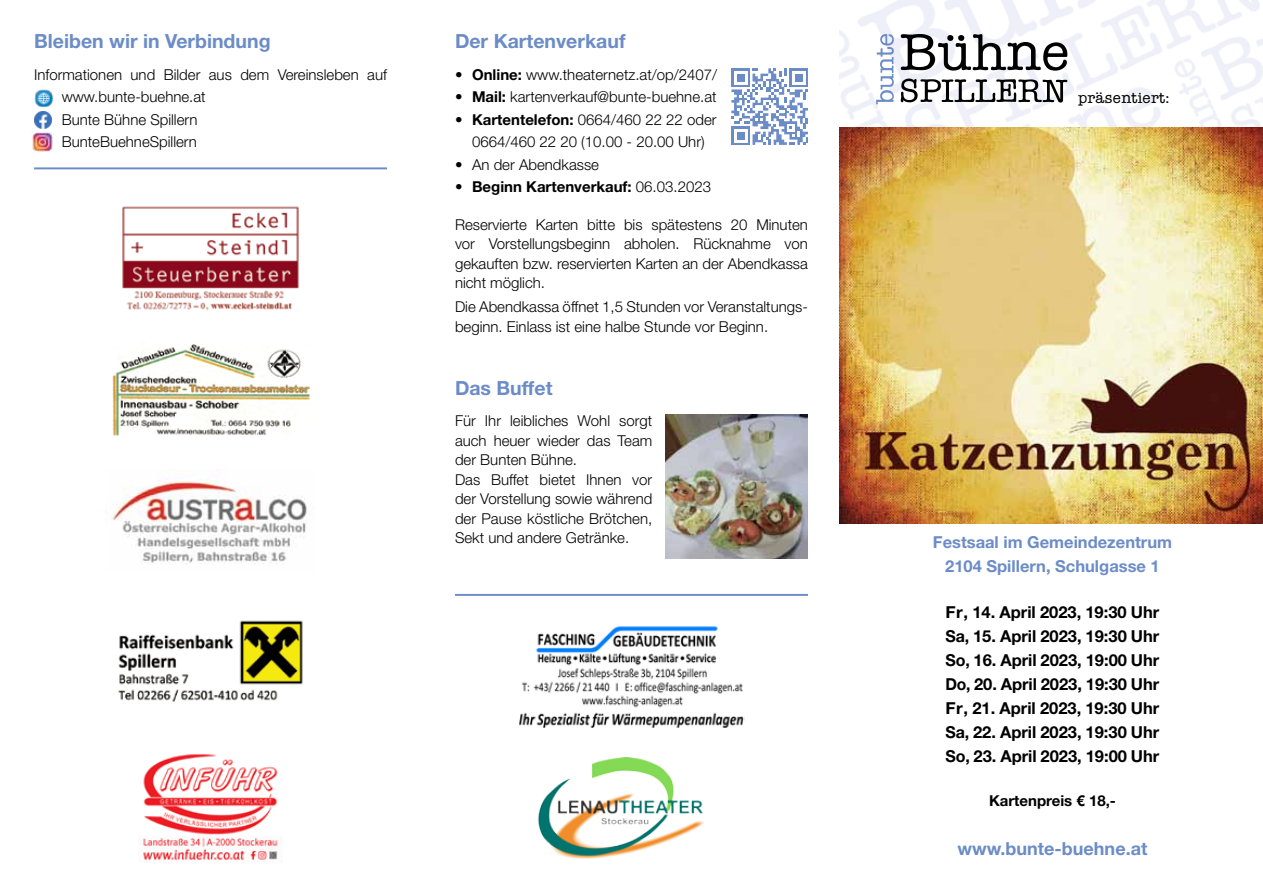
<style>
.page{position:relative;width:1263px;height:893px;background:#fff}
.page>*{position:absolute;margin:0;border:0;box-sizing:border-box;transform-origin:0 0}
.t1{font:700 19.5px "Helvetica Neue LT Pro";color:#6c8cc7}
.t2{font:700 18px "Helvetica Neue LT Pro";color:#6c8cc7}
.t3{font:700 16.5px/24px "Helvetica Neue LT Pro";color:#000;text-align:justify;scale:1.04 1}
.t4{font:700 16.5px/24px "Helvetica Neue LT Pro";color:#6c8cc7;text-align:center}
.t5{font:16.5px "Amtype";color:#000}
.t6{font:300 15px/19.5px "Helvetica Neue LT Pro";color:#000}
.t7{font:700 15px "Helvetica Neue LT Pro";color:#000}
.t8{font:15px "Amtype";color:#000}
.s1{font-weight:700}
.s2{font-weight:300}
</style>
<div class="page">
<img style="left:840px;top:0;width:423px;height:128px">
<img style="left:840px;top:128px;width:423px;height:395px">
<img style="left:118px;top:620px;width:185px;height:82px">
<svg style="left:901px;top:34px;width:166px;height:37px"></svg>
<svg style="left:901px;top:79px;width:166px;height:24px"></svg>
<svg style="left:876px;top:34px;width:18px;height:70px"></svg>
<img style="left:113px;top:469px;width:194px;height:95px">
<img style="left:143px;top:754px;width:135px;height:106px">
<img style="left:112px;top:344px;width:198px;height:92px">
<img style="left:122px;top:206px;width:177px;height:105px">
<hr style="left:455px;top:594px;width:353px;height:2px;background:#6c8cc7">
<img style="left:665px;top:414px;width:143px;height:144px">
<svg style="left:731px;top:68px;width:77px;height:77px"></svg>
<hr style="left:34px;top:167px;width:353px;height:2px;background:#6c8cc7">
<img style="left:34px;top:111px;width:18px;height:18px">
<img style="left:32px;top:132px;width:21px;height:20px">
<img style="left:34px;top:89px;width:19px;height:19px">
<img style="left:538px;top:757px;width:166px;height:101px">
<img style="left:519px;top:626px;width:225px;height:102px">
<h1 class="t1" style="left:34px;top:29px;width:238px">Bleiben wir in Verbindung</h1>
<p class="t6" style="left:62px;top:63px;width:327px;line-height:22.5px;text-indent:-28px">Informationen und Bilder aus dem Vereinsleben auf www.bunte-buehne.at<br>Bunte Bühne Spillern<br>BunteBuehneSpillern</p>
<h1 class="t1" style="left:455px;top:29px;width:172px">Der Kartenverkauf</h1>
<p class="t6" style="left:455px;top:64px;width:264px"><span class="s1">• Online:</span> www.theaternetz.at/op/2407/</p>
<p class="t6" style="left:455px;top:87px;width:263px"><span class="s1">• Mail:</span> kartenverkauf@bunte-buehne.at</p>
<p class="t6" style="left:455px;top:108px;width:263px;line-height:22.5px;text-align:center"><span class="s1">• Kartentelefon:</span> 0664/460 22 22 oder<br>0664/460 22 20 (10.00 - 20.00 Uhr)</p>
<p class="t6" style="left:455px;top:154px;width:145px">• An der Abendkasse</p>
<p class="t7" style="left:455px;top:177px;width:257px">• Beginn Kartenverkauf: <span class="s2">06.03.2023</span></p>
<p class="t6" style="left:455px;top:214px;width:354px;text-align:justify">Reservierte Karten bitte bis spätestens 20 Minuten vor Vorstellungsbeginn abholen. Rücknahme von gekauften bzw. reservierten Karten an der Abendkassa nicht möglich.</p>
<p class="t6" style="left:455px;top:297px;width:354px">Die Abendkassa öffnet 1,5 Stunden vor Veranstaltungs&shy;beginn. Einlass ist eine halbe Stunde vor Beginn.</p>
<h1 class="t1" style="left:455px;top:375px;width:99px">Das Buffet</h1>
<p class="t6" style="left:455px;top:411px;width:199px">Für Ihr leibliches Wohl sorgt auch heuer wieder das Team der Bunten Bühne.<br>Das Buffet bietet Ihnen vor der Vorstellung sowie während der Pause köstliche Brötchen,<br>Sekt und andere Getränke.</p>
<p class="t5" style="left:1078px;top:90px;width:94px">prasentiert:</p>
<p class="t8" style="left:1095px;top:83px;width:10px">..</p>
<p class="t4" style="left:933px;top:529px;width:241px">Festsaal im Gemeindezentrum<br>2104 Spillern, Schulgasse 1</p>
<p class="t3" style="left:946px;top:600px;width:207px">Fr, 14. April 2023, 19:30 Uhr Sa, 15. April 2023, 19:30 Uhr So, 16. April 2023, 19:00 Uhr Do, 20. April 2023, 19:30 Uhr Fr, 21. April 2023, 19:30 Uhr Sa, 22. April 2023, 19:30 Uhr So, 23. April 2023, 19:00 Uhr</p>
<p class="t7" style="left:989px;top:791px;width:128px">Kartenpreis € 18,-</p>
<p class="t2" style="left:958px;top:837px;width:191px">www.bunte-buehne.at</p>
</div>
